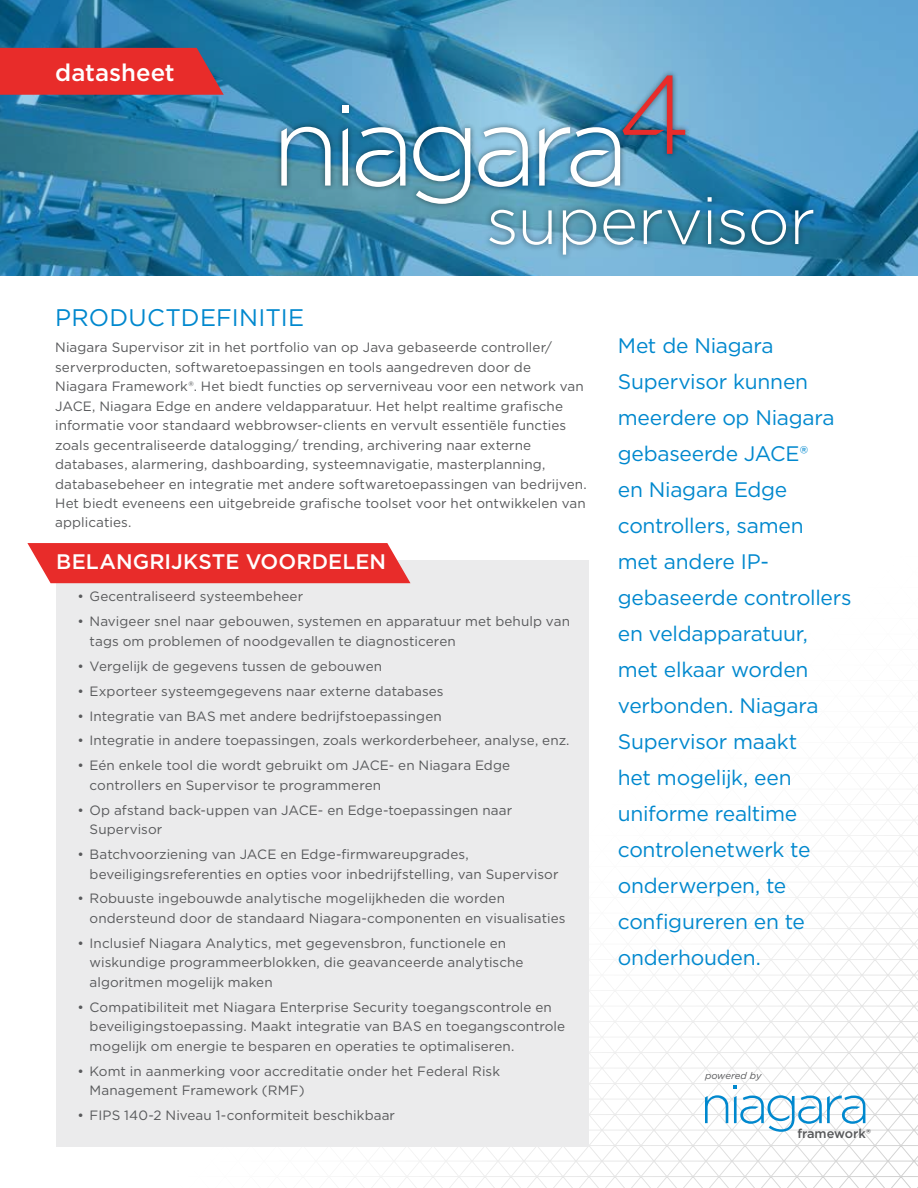
<style>
.page{position:relative;width:918px;height:1188px;background:#fff}
.page>*{position:absolute;margin:0;border:0;box-sizing:border-box;transform-origin:0 0}
.t1{font:300 66px "Gotham";letter-spacing:-.015em;color:#fff}
.t2{font:24px "Gotham";letter-spacing:.01em;color:#0088ce}
.t3{font:500 24px "Gotham";color:#fff}
.t4{font:21px/36px "Gotham";letter-spacing:-.01em;color:#0088ce}
.t5{font:500 21px "Gotham";letter-spacing:.005em;color:#fff}
.t6{font:13.5px/19.5px "Gotham";letter-spacing:.005em;color:#58595b}
.t7{font:500 12.75px "Gotham";color:#58595b}
.t8{font:italic 9.6px "Gotham";color:#58595b}
</style>
<div class="page">
<img style="left:0;top:0;width:918px;height:276px">
<svg style="left:0;top:48px;width:224px;height:47px;background:#da3031"></svg>
<svg style="left:705px;top:1095px;width:23px;height:28px"></svg>
<svg style="left:734px;top:1085px;width:3px;height:4px"></svg>
<svg style="left:734px;top:1095px;width:131px;height:37px"></svg>
<div style="left:483px;top:190px;width:337px;height:72px;background:#000;opacity:.5"></div>
<div style="left:275px;top:70px;width:416px;height:140px;background:#000;opacity:.5"></div>
<svg style="left:281px;top:127px;width:50px;height:59px"></svg>
<div style="left:342px;top:106px;width:7px;height:7px;background:#fff"></div>
<svg style="left:343px;top:128px;width:5px;height:58px"></svg>
<svg style="left:413px;top:127px;width:57px;height:77px"></svg>
<svg style="left:356px;top:127px;width:50px;height:60px"></svg>
<svg style="left:478px;top:127px;width:50px;height:60px"></svg>
<svg style="left:539px;top:75px;width:146px;height:112px;background:#6d9ab8"></svg>
<div style="left:56px;top:560px;width:533px;height:586px;background:#ebebec"></div>
<svg style="left:27px;top:543px;width:384px;height:40px;background:#e93937"></svg>
<h2 class="t3" style="left:55px;top:56px;width:121px">datasheet</h2>
<h1 class="t1" style="left:486px;top:179px;width:331px">supervisor</h1>
<h2 class="t2" style="left:55px;top:302px;width:251px">PRODUCTDEFINITIE</h2>
<p class="t6" style="left:55px;top:337px;width:533px">Niagara Supervisor zit in het portfolio van op Java gebaseerde controller/ serverproducten, softwaretoepassingen en tools aangedreven door de Niagara Framework®. Het biedt functies op serverniveau voor een network van JACE, Niagara Edge en andere veldapparatuur. Het helpt realtime grafische informatie voor standaard webbrowser-clients en vervult essentiële functies zoals gecentraliseerde datalogging/ trending, archivering naar externe databases, alarmering, dashboarding, systeemnavigatie, masterplanning, databasebeheer en integratie met andere softwaretoepassingen van bedrijven.<br>Het biedt eveneens een uitgebreide grafische toolset voor het ontwikkelen van applicaties.</p>
<h3 class="t5" style="left:56px;top:548px;width:331px">BELANGRIJKSTE VOORDELEN</h3>
<p class="t6" style="left:78px;top:587px;width:227px">• Gecentraliseerd systeembeheer</p>
<p class="t6" style="left:90px;top:612px;width:482px;text-indent:-12px">• Navigeer snel naar gebouwen, systemen en apparatuur met behulp van tags om problemen of noodgevallen te diagnosticeren</p>
<p class="t6" style="left:78px;top:656px;width:306px">• Vergelijk de gegevens tussen de gebouwen</p>
<p class="t6" style="left:78px;top:681px;width:368px">• Exporteer systeemgegevens naar externe databases</p>
<p class="t6" style="left:78px;top:706px;width:366px">• Integratie van BAS met andere bedrijfstoepassingen</p>
<p class="t6" style="left:78px;top:731px;width:493px">• Integratie in andere toepassingen, zoals werkorderbeheer, analyse, enz.</p>
<p class="t6" style="left:90px;top:755px;width:422px;text-indent:-12px">• Eén enkele tool die wordt gebruikt om JACE- en Niagara Edge controllers en Supervisor te programmeren</p>
<p class="t6" style="left:90px;top:800px;width:424px;text-indent:-12px">• Op afstand back-uppen van JACE- en Edge-toepassingen naar<br>Supervisor</p>
<p class="t6" style="left:90px;top:844px;width:470px;text-indent:-12px">• Batchvoorziening van JACE en Edge-firmwareupgrades, beveiligingsreferenties en opties voor inbedrijfstelling, van Supervisor</p>
<p class="t6" style="left:90px;top:889px;width:477px;text-indent:-12px">• Robuuste ingebouwde analytische mogelijkheden die worden ondersteund door de standaard Niagara-componenten en visualisaties</p>
<p class="t6" style="left:90px;top:933px;width:436px;text-indent:-12px">• Inclusief Niagara Analytics, met gegevensbron, functionele en wiskundige programmeerblokken, die geavanceerde analytische algoritmen mogelijk maken</p>
<p class="t6" style="left:90px;top:997px;width:477px;text-indent:-12px">• Compatibiliteit met Niagara Enterprise Security toegangscontrole en beveiligingstoepassing. Maakt integratie van BAS en toegangscontrole mogelijk om energie te besparen en operaties te optimaliseren.</p>
<p class="t6" style="left:90px;top:1061px;width:412px;text-indent:-12px">• Komt in aanmerking voor accreditatie onder het Federal Risk<br>Management Framework (RMF)</p>
<p class="t6" style="left:78px;top:1105px;width:319px">• FIPS 140-2 Niveau 1-conformiteit beschikbaar</p>
<p class="t4" style="left:618px;top:327px;width:235px">Met de Niagara<br>Supervisor kunnen meerdere op Niagara gebaseerde JACE®<br>en Niagara Edge controllers, samen<br>met andere IP&shy;gebaseerde controllers en veldapparatuur, met elkaar worden verbonden. Niagara<br>Supervisor maakt<br>het mogelijk, een uniforme realtime controlenetwerk te onderwerpen, te configureren en te onderhouden.</p>
<p class="t8" style="left:705px;top:1069px;width:58px">powered by</p>
<p class="t7" style="left:797px;top:1125px;width:75px">framework®</p>
</div>
